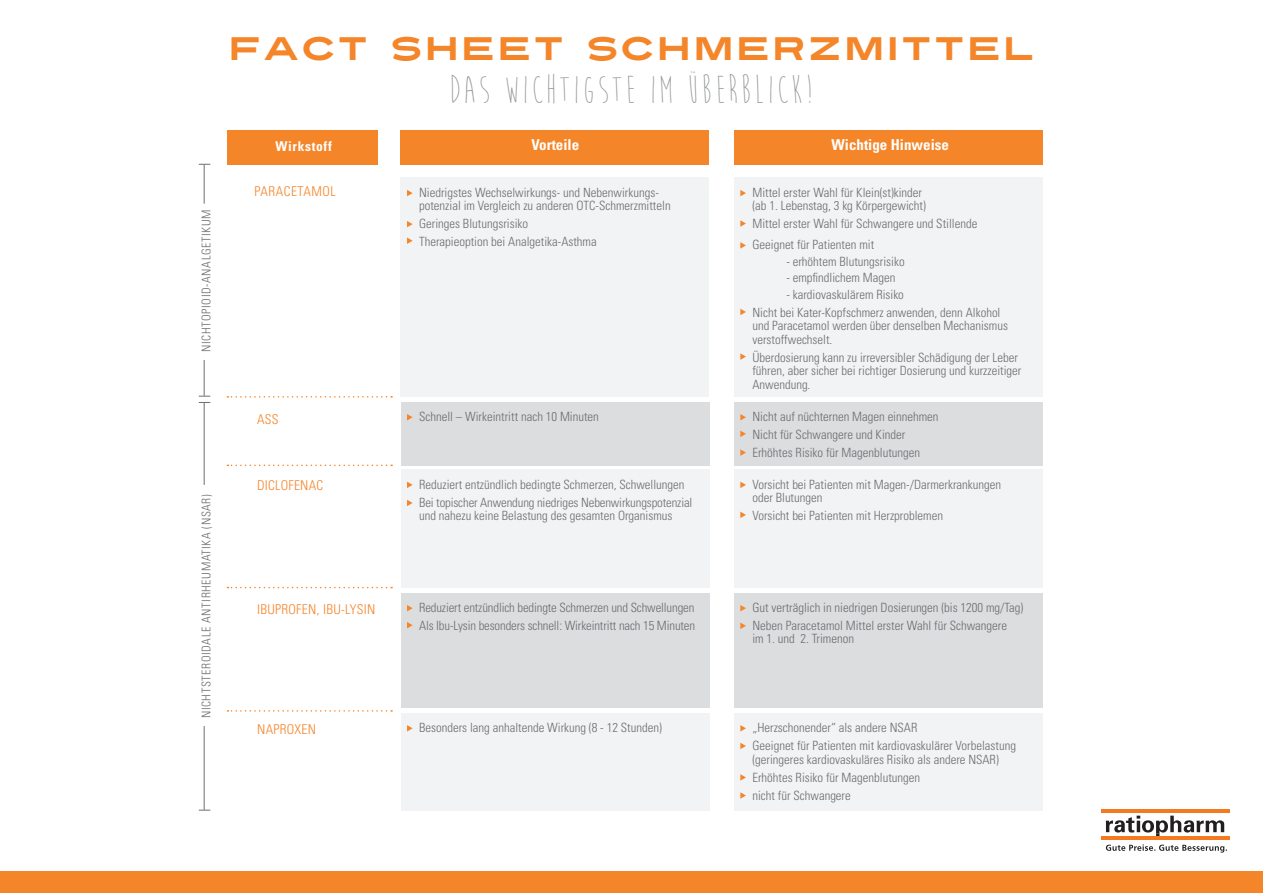
<style>
.page{position:relative;width:1263px;height:893px;background:#fff}
.page>*{position:absolute;margin:0;border:0;box-sizing:border-box;transform-origin:0 0}
.t1{font:40.5px "Moon Flower";letter-spacing:.035em;color:#939598}
.t2{font:32.4px "Turnpike";letter-spacing:.05em;color:#f58529}
.t3{font:700 condensed 15px "Univers";color:#fff}
.t4{font:300 condensed 13.5px "Univers";letter-spacing:.02em;color:#f58529}
.t5{font:300 condensed 13.5px "Univers";letter-spacing:.04em;color:#f58529}
.t6{font:700 condensed 13.5px "Univers";letter-spacing:.05em;color:#fff}
.t7{font:300 condensed 12.75px/18px "Univers";color:#6c6d70}
.t8{font:300 condensed 12px "Univers";letter-spacing:.05em;color:#6c6d70}
</style>
<div class="page">
<div style="left:227px;top:130px;width:151px;height:34px;background:#f58529"></div>
<div style="left:401px;top:402px;width:309px;height:63px;background:#dcdddf"></div>
<div style="left:401px;top:469px;width:309px;height:119px;background:#f2f3f4"></div>
<div style="left:401px;top:593px;width:309px;height:114px;background:#dcdddf"></div>
<div style="left:401px;top:713px;width:309px;height:97px;background:#f2f3f4"></div>
<div style="left:734px;top:402px;width:309px;height:63px;background:#dcdddf"></div>
<div style="left:734px;top:469px;width:309px;height:119px;background:#f2f3f4"></div>
<div style="left:734px;top:593px;width:309px;height:114px;background:#dcdddf"></div>
<div style="left:734px;top:713px;width:309px;height:97px;background:#f2f3f4"></div>
<div style="left:400px;top:177px;width:309px;height:220px;background:#f2f3f4"></div>
<div style="left:734px;top:177px;width:308px;height:220px;background:#f2f3f4"></div>
<div style="left:0;top:872px;width:1263px;height:21px;background:#f58529"></div>
<div style="left:734px;top:130px;width:308px;height:34px;background:#f58529"></div>
<div style="left:400px;top:130px;width:309px;height:34px;background:#f58529"></div>
<svg style="left:227px;top:396px;width:165px;height:2px"></svg>
<svg style="left:227px;top:465px;width:165px;height:1px"></svg>
<svg style="left:227px;top:587px;width:165px;height:1px"></svg>
<svg style="left:227px;top:710px;width:165px;height:2px"></svg>
<svg style="left:407px;top:190px;width:6px;height:6px"></svg>
<svg style="left:407px;top:414px;width:6px;height:6px"></svg>
<svg style="left:407px;top:482px;width:6px;height:6px"></svg>
<svg style="left:407px;top:500px;width:6px;height:6px"></svg>
<svg style="left:407px;top:605px;width:6px;height:6px"></svg>
<svg style="left:407px;top:622px;width:6px;height:6px"></svg>
<svg style="left:407px;top:725px;width:6px;height:7px"></svg>
<svg style="left:740px;top:190px;width:6px;height:6px"></svg>
<svg style="left:740px;top:414px;width:6px;height:6px"></svg>
<svg style="left:740px;top:482px;width:6px;height:6px"></svg>
<svg style="left:740px;top:605px;width:6px;height:6px"></svg>
<svg style="left:740px;top:725px;width:6px;height:7px"></svg>
<svg style="left:740px;top:220px;width:6px;height:7px"></svg>
<svg style="left:740px;top:431px;width:6px;height:6px"></svg>
<svg style="left:740px;top:623px;width:6px;height:6px"></svg>
<svg style="left:740px;top:743px;width:6px;height:6px"></svg>
<svg style="left:407px;top:221px;width:6px;height:6px"></svg>
<svg style="left:740px;top:242px;width:6px;height:7px"></svg>
<svg style="left:740px;top:449px;width:6px;height:7px"></svg>
<svg style="left:740px;top:512px;width:6px;height:6px"></svg>
<svg style="left:740px;top:774px;width:6px;height:7px"></svg>
<svg style="left:740px;top:792px;width:6px;height:7px"></svg>
<svg style="left:407px;top:237px;width:6px;height:7px"></svg>
<svg style="left:740px;top:309px;width:6px;height:6px"></svg>
<svg style="left:740px;top:353px;width:6px;height:7px"></svg>
<svg style="left:1106px;top:816px;width:118px;height:20px"></svg>
<hr style="left:1101px;top:810px;width:128px;height:3px;background:#f47921">
<hr style="left:1101px;top:836px;width:128px;height:4px;background:#f47921">
<svg style="left:1106px;top:844px;width:121px;height:9px"></svg>
<hr style="left:204px;top:165px;width:1px;height:39px;background:#6c6d70">
<hr style="left:204px;top:403px;width:1px;height:82px;background:#6c6d70">
<svg style="left:199px;top:396px;width:11px;height:7px"></svg>
<hr style="left:204px;top:360px;width:1px;height:36px;background:#6c6d70">
<hr style="left:204px;top:726px;width:1px;height:84px;background:#6c6d70">
<p class="t8" style="left:199px;top:352px;width:144px;rotate:-90deg">NICHTOPIOID-ANALGETIKUM</p>
<p class="t8" style="left:199px;top:718px;width:226px;rotate:-90deg">NICHTSTEROIDALE ANTIRHEUMATIKA (NSAR)</p>
<h2 class="t2" style="left:228px;top:25px;width:808px">FACT SHEET SCHMERZMITTEL</h2>
<h1 class="t1" style="left:449px;top:69px;width:366px">DAS WICHTIGSTE IM ÜBERBLICK!</h1>
<p class="t6" style="left:275px;top:138px;width:58px">Wirkstoff</p>
<p class="t3" style="left:531px;top:136px;width:49px">Vorteile</p>
<p class="t3" style="left:831px;top:136px;width:119px">Wichtige Hinweise</p>
<p class="t5" style="left:254px;top:184px;width:83px">PARACETAMOL</p>
<p class="t4" style="left:257px;top:411px;width:23px">ASS</p>
<p class="t4" style="left:257px;top:477px;width:68px">DICLOFENAC</p>
<p class="t7" style="left:419px;top:185px;width:253px;line-height:13.5px">Niedrigstes Wechselwirkungs- und Nebenwirkungs&shy;potenzial im Vergleich zu anderen OTC-Schmerzmitteln</p>
<p class="t7" style="left:419px;top:215px;width:179px">Geringes Blutungsrisiko<br>Therapieoption bei Analgetika-Asthma</p>
<p class="t7" style="left:419px;top:407px;width:181px">Schnell – Wirkeintritt nach 10 Minuten</p>
<p class="t7" style="left:419px;top:475px;width:275px">Reduziert entzündlich bedingte Schmerzen, Schwellungen<br>Bei topischer Anwendung niedriges Nebenwirkungspotenzial</p>
<p class="t7" style="left:419px;top:506px;width:255px">und nahezu keine Belastung des gesamten Organismus</p>
<p class="t7" style="left:752px;top:185px;width:175px;line-height:13.5px">Mittel erster Wahl für Klein(st)kinder (ab 1. Lebenstag, 3 kg Körpergewicht)</p>
<p class="t7" style="left:752px;top:213px;width:226px;line-height:21px">Mittel erster Wahl für Schwangere und Stillende<br>Geeignet für Patienten mit</p>
<p class="t7" style="left:786px;top:252px;width:120px">- erhöhtem Blutungsrisiko</p>
<p class="t7" style="left:786px;top:269px;width:111px">- empfindlichem Magen</p>
<p class="t7" style="left:752px;top:285px;width:250px;text-indent:34px">- kardiovaskulärem Risiko<br>Nicht bei Kater-Kopfschmerz anwenden, denn Alkohol</p>
<p class="t7" style="left:752px;top:319px;width:257px;line-height:13.5px">und Paracetamol werden über denselben Mechanismus verstoffwechselt.</p>
<p class="t7" style="left:752px;top:350px;width:271px;line-height:13.5px">Überdosierung kann zu irreversibler Schädigung der Leber führen, aber sicher bei richtiger Dosierung und kurzzeitiger<br>Anwendung.</p>
<p class="t7" style="left:752px;top:407px;width:188px">Nicht auf nüchternen Magen einnehmen<br>Nicht für Schwangere und Kinder<br>Erhöhtes Risiko für Magenblutungen</p>
<p class="t7" style="left:752px;top:477px;width:250px;line-height:13.5px">Vorsicht bei Patienten mit Magen-/Darmerkrankungen oder Blutungen</p>
<p class="t7" style="left:752px;top:506px;width:192px">Vorsicht bei Patienten mit Herzproblemen</p>
<p class="t4" style="left:257px;top:601px;width:120px">IBUPROFEN, IBU-LYSIN</p>
<p class="t7" style="left:419px;top:598px;width:278px">Reduziert entzündlich bedingte Schmerzen und Schwellungen<br>Als Ibu-Lysin besonders schnell: Wirkeintritt nach 15 Minuten</p>
<p class="t7" style="left:752px;top:598px;width:272px">Gut verträglich in niedrigen Dosierungen (bis 1200 mg/Tag)<br>Neben Paracetamol Mittel erster Wahl für Schwangere</p>
<p class="t7" style="left:752px;top:630px;width:103px">im 1. und 2. Trimenon</p>
<p class="t4" style="left:257px;top:721px;width:60px">NAPROXEN</p>
<p class="t7" style="left:419px;top:718px;width:244px">Besonders lang anhaltende Wirkung (8 - 12 Stunden)</p>
<p class="t7" style="left:752px;top:718px;width:265px">„Herzschonender“ als andere NSAR<br>Geeignet für Patienten mit kardiovaskulärer Vorbelastung</p>
<p class="t7" style="left:752px;top:750px;width:248px">(geringeres kardiovaskuläres Risiko als andere NSAR)<br>Erhöhtes Risiko für Magenblutungen<br>nicht für Schwangere</p>
</div>
